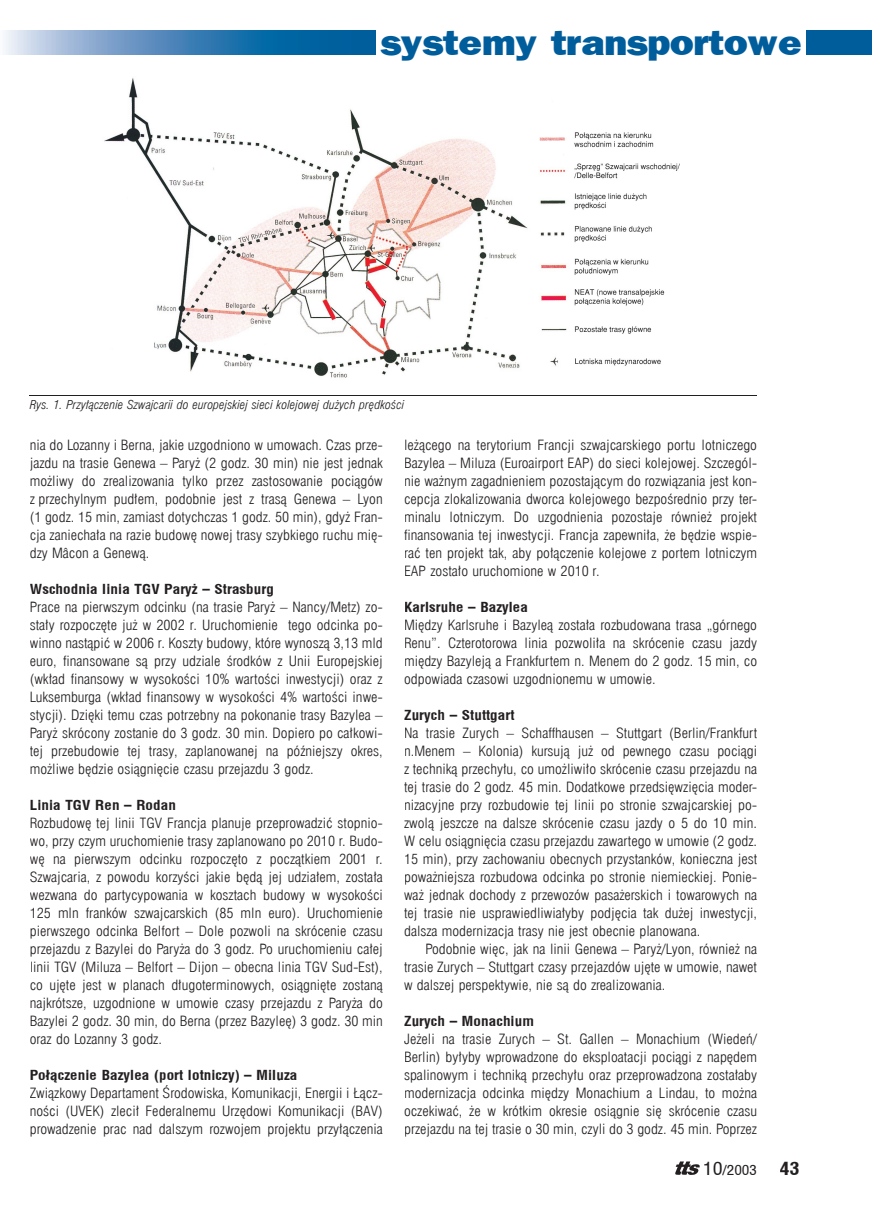
<style>
.page{position:relative;width:872px;height:1212px;background:#fff}
.page>*{position:absolute;margin:0;border:0;box-sizing:border-box;transform-origin:0 0}
.t1{font:36px "Frankfurt Goth Hvypl";color:#005d9c;scale:1.1 1}
.t2{font:700 18px "Switzerland Condpl";color:#231f20;scale:1.1 1}
.t3{font:13.8px/18px "Swis 721 Lt Cn EU Normal";color:#231f20;text-align:justify;scale:1.1 1}
.t4{font:700 13.8px "Switzerland Condpl";color:#231f20;scale:1.1 1}
.t5{font:13.8px "Switzerland Condpl";color:#231f20;scale:1.1 1}
.t6{font:12px "Swis 721 Lt Cn EU Italic";color:#231f20;scale:1.1 1}
.s1{font-size:18px}
</style>
<div class="page">
<div style="left:806px;top:30px;width:66px;height:25px;background:#005d9c"></div>
<svg style="left:5px;top:30px;width:371px;height:25px;background:#4d8bbb"></svg>
<svg style="left:675px;top:1161px;width:24px;height:14px"></svg>
<img style="left:104px;top:78px;width:576px;height:300px">
<hr style="left:30px;top:395px;width:727px;height:1px;background:#231f20">
<h1 class="t1" style="left:380px;top:21px;width:385px">systemy transportowe</h1>
<p class="t6" style="left:30px;top:397px;width:342px">Rys. 1. Przyłączenie Szwajcarii do europejskiej sieci kolejowej dużych prędkości</p>
<p class="t3" style="left:30px;top:436px;width:322px">nia do Lozanny i Berna, jakie uzgodniono w umowach. Czas prze&shy;jazdu na trasie Genewa – Paryż (2 godz. 30 min) nie jest jednak możliwy do zrealizowania tylko przez zastosowanie pociągów z przechylnym pudłem, podobnie jest z trasą Genewa – Lyon (1 godz. 15 min, zamiast dotychczas 1 godz. 50 min), gdyż Fran&shy;cja zaniechała na razie budowę nowej trasy szybkiego ruchu mię&shy;dzy Mâcon a Genewą.</p>
<p class="t4" style="left:30px;top:581px;width:223px">Wschodnia linia TGV Paryż – Strasburg</p>
<p class="t3" style="left:30px;top:598px;width:322px">Prace na pierwszym odcinku (na trasie Paryż – Nancy/Metz) zo&shy;stały rozpoczęte już w 2002 r. Uruchomienie tego odcinka po&shy;winno nastąpić w 2006 r. Koszty budowy, które wynoszą 3,13 mld euro, finansowane są przy udziale środków z Unii Europejskiej (wkład finansowy w wysokości 10% wartości inwestycji) oraz z Luksemburga (wkład finansowy w wysokości 4% wartości inwe&shy;stycji). Dzięki temu czas potrzebny na pokonanie trasy Bazylea – Paryż skrócony zostanie do 3 godz. 30 min. Dopiero po całkowi&shy;tej przebudowie tej trasy, zaplanowanej na późniejszy okres, możliwe będzie osiągnięcie czasu przejazdu 3 godz.</p>
<p class="t4" style="left:30px;top:797px;width:134px">Linia TGV Ren – Rodan</p>
<p class="t3" style="left:30px;top:814px;width:322px">Rozbudowę tej linii TGV Francja planuje przeprowadzić stopnio&shy;wo, przy czym uruchomienie trasy zaplanowano po 2010 r. Budo&shy;wę na pierwszym odcinku rozpoczęto z początkiem 2001 r.<br>Szwajcaria, z powodu korzyści jakie będą jej udziałem, została wezwana do partycypowania w kosztach budowy w wysokości 125 mln franków szwajcarskich (85 mln euro). Uruchomienie pierwszego odcinka Belfort – Dole pozwoli na skrócenie czasu przejazdu z Bazylei do Paryża do 3 godz. Po uruchomieniu całej linii TGV (Miluza – Belfort – Dijon – obecna linia TGV Sud-Est), co ujęte jest w planach długoterminowych, osiągnięte zostaną najkrótsze, uzgodnione w umowie czasy przejazdu z Paryża do Bazylei 2 godz. 30 min, do Berna (przez Bazyleę) 3 godz. 30 min oraz do Lozanny 3 godz.</p>
<p class="t4" style="left:30px;top:1067px;width:245px">Połączenie Bazylea (port lotniczy) – Miluza</p>
<p class="t3" style="left:30px;top:1084px;width:322px">Związkowy Departament Środowiska, Komunikacji, Energii i Łącz&shy;ności (UVEK) zlecił Federalnemu Urzędowi Komunikacji (BAV) prowadzenie prac nad dalszym rozwojem projektu przyłączenia</p>
<p class="t3" style="left:404px;top:436px;width:322px">leżącego na terytorium Francji szwajcarskiego portu lotniczego Bazylea – Miluza (Euroairport EAP) do sieci kolejowej. Szczegól&shy;nie ważnym zagadnieniem pozostającym do rozwiązania jest kon&shy;cepcja zlokalizowania dworca kolejowego bezpośrednio przy ter&shy;minalu lotniczym. Do uzgodnienia pozostaje również projekt finansowania tej inwestycji. Francja zapewniła, że będzie wspie&shy;rać ten projekt tak, aby połączenie kolejowe z portem lotniczym EAP zostało uruchomione w 2010 r.</p>
<p class="t4" style="left:404px;top:599px;width:114px">Karlsruhe – Bazylea</p>
<p class="t3" style="left:404px;top:616px;width:322px">Między Karlsruhe i Bazyleą została rozbudowana trasa „górnego Renu”. Czterotorowa linia pozwoliła na skrócenie czasu jazdy między Bazyleją a Frankfurtem n. Menem do 2 godz. 15 min, co odpowiada czasowi uzgodnionemu w umowie.</p>
<p class="t4" style="left:404px;top:707px;width:102px">Zurych – Stuttgart</p>
<p class="t3" style="left:404px;top:724px;width:322px">Na trasie Zurych – Schaffhausen – Stuttgart (Berlin/Frankfurt n.Menem – Kolonia) kursują już od pewnego czasu pociągi z techniką przechyłu, co umożliwiło skrócenie czasu przejazdu na tej trasie do 2 godz. 45 min. Dodatkowe przedsięwzięcia moder&shy;nizacyjne przy rozbudowie tej linii po stronie szwajcarskiej po&shy;zwolą jeszcze na dalsze skrócenie czasu jazdy o 5 do 10 min.<br>W celu osiągnięcia czasu przejazdu zawartego w umowie (2 godz.<br>15 min), przy zachowaniu obecnych przystanków, konieczna jest poważniejsza rozbudowa odcinka po stronie niemieckiej. Ponie&shy;waż jednak dochody z przewozów pasażerskich i towarowych na tej trasie nie usprawiedliwiałyby podjęcia tak dużej inwestycji, dalsza modernizacja trasy nie jest obecnie planowana.</p>
<p class="t3" style="left:404px;top:940px;width:322px;text-indent:21px">Podobnie więc, jak na linii Genewa – Paryż/Lyon, również na trasie Zurych – Stuttgart czasy przejazdów ujęte w umowie, nawet w dalszej perspektywie, nie są do zrealizowania.</p>
<p class="t4" style="left:404px;top:1013px;width:120px">Zurych – Monachium</p>
<p class="t3" style="left:404px;top:1030px;width:322px">Jeżeli na trasie Zurych – St. Gallen – Monachium (Wiedeń/ Berlin) byłyby wprowadzone do eksploatacji pociągi z napędem spalinowym i techniką przechyłu oraz przeprowadzona zostałaby modernizacja odcinka między Monachium a Lindau, to można oczekiwać, że w krótkim okresie osiągnie się skrócenie czasu przejazdu na tej trasie o 30 min, czyli do 3 godz. 45 min. Poprzez</p>
<p class="t5" style="left:703px;top:1160px;width:51px"><span class="s1">10</span>/2003</p>
<h2 class="t2" style="left:780px;top:1157px;width:20px">43</h2>
</div>
